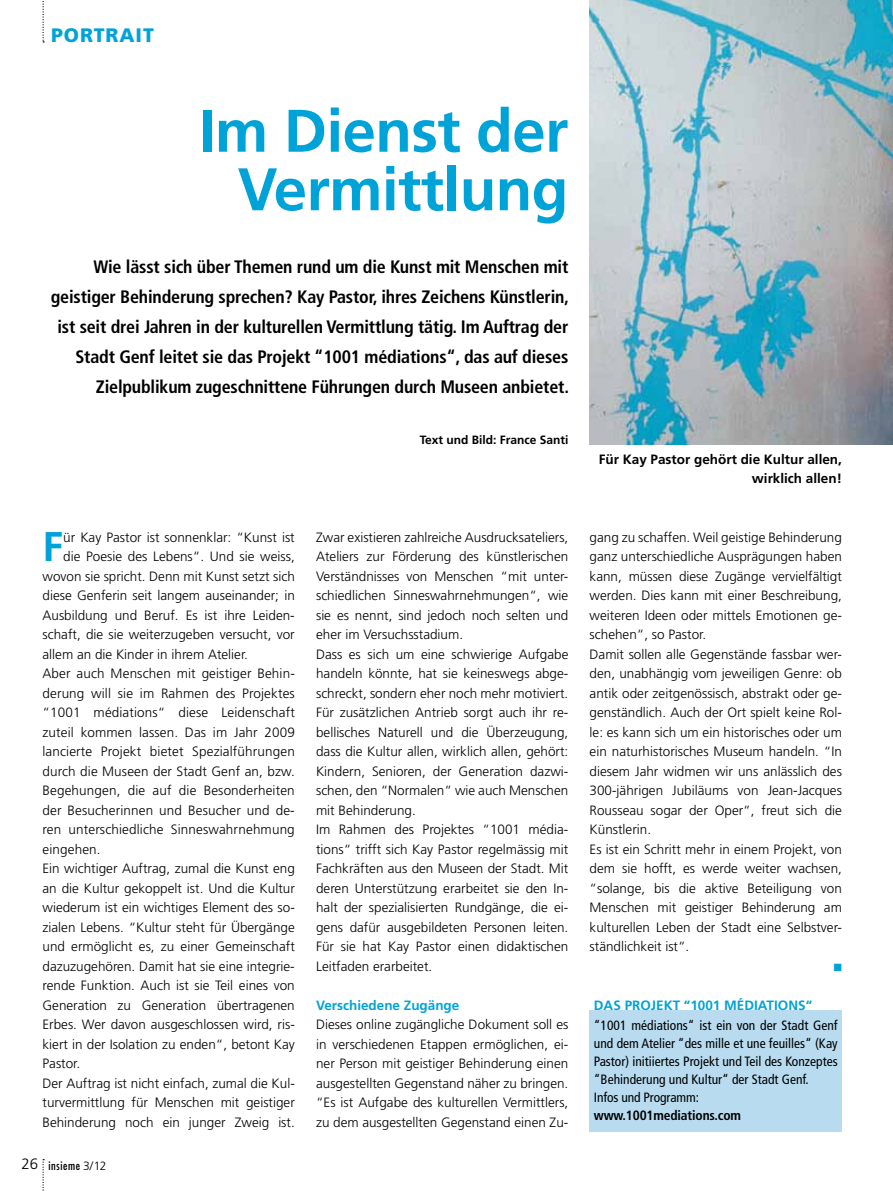
<style>
.page{position:relative;width:893px;height:1191px;background:#fff}
.page>*{position:absolute;margin:0;border:0;box-sizing:border-box;transform-origin:0 0}
.t1{font:700 60px/58.5px "Frutiger LT Std";letter-spacing:-.01em;color:#00a3d8;text-align:right}
.t2{font:700 41.4px "Frutiger LT Std";color:#00a3d8}
.t3{font:900 19.5px "Frutiger LT Std";letter-spacing:.05em;color:#00a3d8}
.t4{font:700 condensed 18px/30px "Frutiger LT Std";letter-spacing:-.01em;color:#000;text-align:right}
.t5{font:300 13.5px/19.5px "Frutiger LT Std";color:#000}
.t6{font:condensed 13.5px/18px "Frutiger LT Std";color:#000}
.t7{font:700 13.5px/19.5px "Frutiger LT Std";color:#000;text-align:right}
.t8{font:700 13.5px "Frutiger LT Std";color:#00a3d8}
.t9{font:700 condensed 13.5px "Frutiger LT Std";letter-spacing:-.01em;color:#000}
.t10{font:700 12px "Frutiger LT Std";color:#000}
.t11{font:condensed 12px "Futura Std";letter-spacing:.05em;color:#000}
.t12{font:10.5px "Zapf Dingbats ITC";color:#00a3d8}
.s1{font-family:"Frutiger LT Std";font-weight:300;font-stretch:normal;font-size:15px}
.s2{font-family:"Frutiger LT Std";font-weight:300;font-stretch:normal}
</style>
<div class="page">
<svg style="left:43px;top:1px;width:1px;height:42px"></svg>
<svg style="left:43px;top:1159px;width:1px;height:32px"></svg>
<div style="left:590px;top:998px;width:252px;height:134px;background:#b8dbef"></div>
<div style="left:585px;top:996px;width:261px;height:14px;background:#fff"></div>
<img style="left:590px;top:0;width:303px;height:444px">
<h3 class="t3" style="left:51px;top:23px;width:104px">PORTRAIT</h3>
<h1 class="t1" style="left:199px;top:102px;width:371px">Im Dienst der<br>Vermittlung</h1>
<p class="t4" style="left:51px;top:251px;width:520px">Wie lässt sich über Themen rund um die Kunst mit Menschen mit geistiger Behinderung sprechen? Kay Pastor, ihres Zeichens Künstlerin, ist seit drei Jahren in der kulturellen Vermittlung tätig. Im Auftrag der Stadt Genf leitet sie das Projekt “1001 médiations“, das auf dieses Zielpublikum zugeschnittene Führungen durch Museen anbietet.</p>
<p class="t10" style="left:420px;top:433px;width:150px">Text und Bild: France Santi</p>
<h2 class="t2" style="left:43px;top:522px;width:22px">F</h2>
<p class="t5" style="left:63px;top:527px;width:233px">ür Kay Pastor ist sonnenklar: “Kunst ist</p>
<p class="t5" style="left:63px;top:547px;width:233px">die Poesie des Lebens“. Und sie weiss,</p>
<p class="t5" style="left:43px;top:566px;width:254px">wovon sie spricht. Denn mit Kunst setzt sich</p>
<p class="t5" style="left:43px;top:586px;width:254px">diese Genferin seit langem auseinander; in</p>
<p class="t5" style="left:43px;top:605px;width:254px">Ausbildung und Beruf. Es ist ihre Leiden-</p>
<p class="t5" style="left:43px;top:625px;width:254px">schaft, die sie weiterzugeben versucht, vor</p>
<p class="t5" style="left:43px;top:644px;width:207px">allem an die Kinder in ihrem Atelier.</p>
<p class="t5" style="left:43px;top:664px;width:254px">Aber auch Menschen mit geistiger Behin-</p>
<p class="t5" style="left:43px;top:683px;width:254px">derung will sie im Rahmen des Projektes</p>
<p class="t5" style="left:43px;top:703px;width:254px">“1001 médiations“ diese Leidenschaft</p>
<p class="t5" style="left:43px;top:722px;width:254px">zuteil kommen lassen. Das im Jahr 2009</p>
<p class="t5" style="left:43px;top:742px;width:254px">lancierte Projekt bietet Spezialführungen</p>
<p class="t5" style="left:43px;top:761px;width:254px">durch die Museen der Stadt Genf an, bzw.</p>
<p class="t5" style="left:43px;top:781px;width:254px">Begehungen, die auf die Besonderheiten</p>
<p class="t5" style="left:43px;top:800px;width:254px">der Besucherinnen und Besucher und de-</p>
<p class="t5" style="left:43px;top:820px;width:254px">ren unterschiedliche Sinneswahrnehmung</p>
<p class="t5" style="left:43px;top:839px;width:60px">eingehen.</p>
<p class="t5" style="left:43px;top:859px;width:254px">Ein wichtiger Auftrag, zumal die Kunst eng</p>
<p class="t5" style="left:43px;top:878px;width:254px">an die Kultur gekoppelt ist. Und die Kultur</p>
<p class="t5" style="left:43px;top:898px;width:254px">wiederum ist ein wichtiges Element des so-</p>
<p class="t5" style="left:43px;top:917px;width:254px">zialen Lebens. “Kultur steht für Übergänge</p>
<p class="t5" style="left:43px;top:937px;width:254px">und ermöglicht es, zu einer Gemeinschaft</p>
<p class="t5" style="left:43px;top:956px;width:254px">dazuzugehören. Damit hat sie eine integrie-</p>
<p class="t5" style="left:43px;top:976px;width:254px">rende Funktion. Auch ist sie Teil eines von</p>
<p class="t5" style="left:43px;top:995px;width:254px">Generation zu Generation übertragenen</p>
<p class="t5" style="left:43px;top:1015px;width:254px">Erbes. Wer davon ausgeschlossen wird, ris-</p>
<p class="t5" style="left:43px;top:1034px;width:254px">kiert in der Isolation zu enden“, betont Kay</p>
<p class="t5" style="left:43px;top:1054px;width:39px">Pastor.</p>
<p class="t5" style="left:43px;top:1073px;width:254px">Der Auftrag ist nicht einfach, zumal die Kul-</p>
<p class="t5" style="left:43px;top:1093px;width:254px">turvermittlung für Menschen mit geistiger</p>
<p class="t5" style="left:43px;top:1112px;width:254px">Behinderung noch ein junger Zweig ist.</p>
<p class="t11" style="left:22px;top:1158px;width:87px"><span class="s1">26</span> insieme <span class="s2">3/12</span></p>
<p class="t5" style="left:316px;top:527px;width:254px">Zwar existieren zahlreiche Ausdrucksateliers, Ateliers zur Förderung des künstlerischen Verständnisses von Menschen “mit unter&shy;schiedlichen Sinneswahrnehmungen“, wie sie es nennt, sind jedoch noch selten und eher im Versuchsstadium.<br>Dass es sich um eine schwierige Aufgabe handeln könnte, hat sie keineswegs abge&shy;schreckt, sondern eher noch mehr motiviert.<br>Für zusätzlichen Antrieb sorgt auch ihr re&shy;bellisches Naturell und die Überzeugung, dass die Kultur allen, wirklich allen, gehört:<br>Kindern, Senioren, der Generation dazwi&shy;schen, den “Normalen“ wie auch Menschen mit Behinderung.<br>Im Rahmen des Projektes “1001 média&shy;tions“ trifft sich Kay Pastor regelmässig mit Fachkräften aus den Museen der Stadt. Mit deren Unterstützung erarbeitet sie den In&shy;halt der spezialisierten Rundgänge, die ei&shy;gens dafür ausgebildeten Personen leiten.<br>Für sie hat Kay Pastor einen didaktischen Leitfaden erarbeitet.</p>
<p class="t8" style="left:316px;top:997px;width:145px">Verschiedene Zugänge</p>
<p class="t5" style="left:316px;top:1015px;width:254px;text-align:justify">Dieses online zugängliche Dokument soll es in verschiedenen Etappen ermöglichen, ei&shy;ner Person mit geistiger Behinderung einen ausgestellten Gegenstand näher zu bringen. “Es ist Aufgabe des kulturellen Vermittlers, zu dem ausgestellten Gegenstand einen Zu-</p>
<p class="t7" style="left:599px;top:449px;width:245px">Für Kay Pastor gehört die Kultur allen, wirklich allen!</p>
<p class="t5" style="left:590px;top:527px;width:254px">gang zu schaffen. Weil geistige Behinderung ganz unterschiedliche Ausprägungen haben kann, müssen diese Zugänge vervielfältigt werden. Dies kann mit einer Beschreibung, weiteren Ideen oder mittels Emotionen ge&shy;schehen“, so Pastor.<br>Damit sollen alle Gegenstände fassbar wer&shy;den, unabhängig vom jeweiligen Genre: ob antik oder zeitgenössisch, abstrakt oder ge&shy;genständlich. Auch der Ort spielt keine Rol&shy;le: es kann sich um ein historisches oder um ein naturhistorisches Museum handeln. “In diesem Jahr widmen wir uns anlässlich des 300-jährigen Jubiläums von Jean-Jacques Rousseau sogar der Oper“, freut sich die Künstlerin.<br>Es ist ein Schritt mehr in einem Projekt, von dem sie hofft, es werde weiter wachsen, “solange, bis die aktive Beteiligung von Menschen mit geistiger Behinderung am kulturellen Leben der Stadt eine Selbstver&shy;ständlichkeit ist“.</p>
<p class="t12" style="left:834px;top:962px;width:9px">■</p>
<p class="t8" style="left:594px;top:997px;width:71px">Das Projekt</p>
<p class="t8" style="left:684px;top:997px;width:68px">“1001 m édiati</p>
<p class="t8" style="left:778px;top:997px;width:36px">ons“</p>
<p class="t6" style="left:594px;top:1016px;width:245px">“1001 médiations“ ist ein von der Stadt Genf und dem Atelier “des mille et une feuilles“ (Kay Pastor) initiiertes Projekt und Teil des Konzeptes “Behinderung und Kultur“ der Stadt Genf.<br>Infos und Programm:</p>
<p class="t9" style="left:594px;top:1107px;width:149px">www.1001mediations.com</p>
</div>
